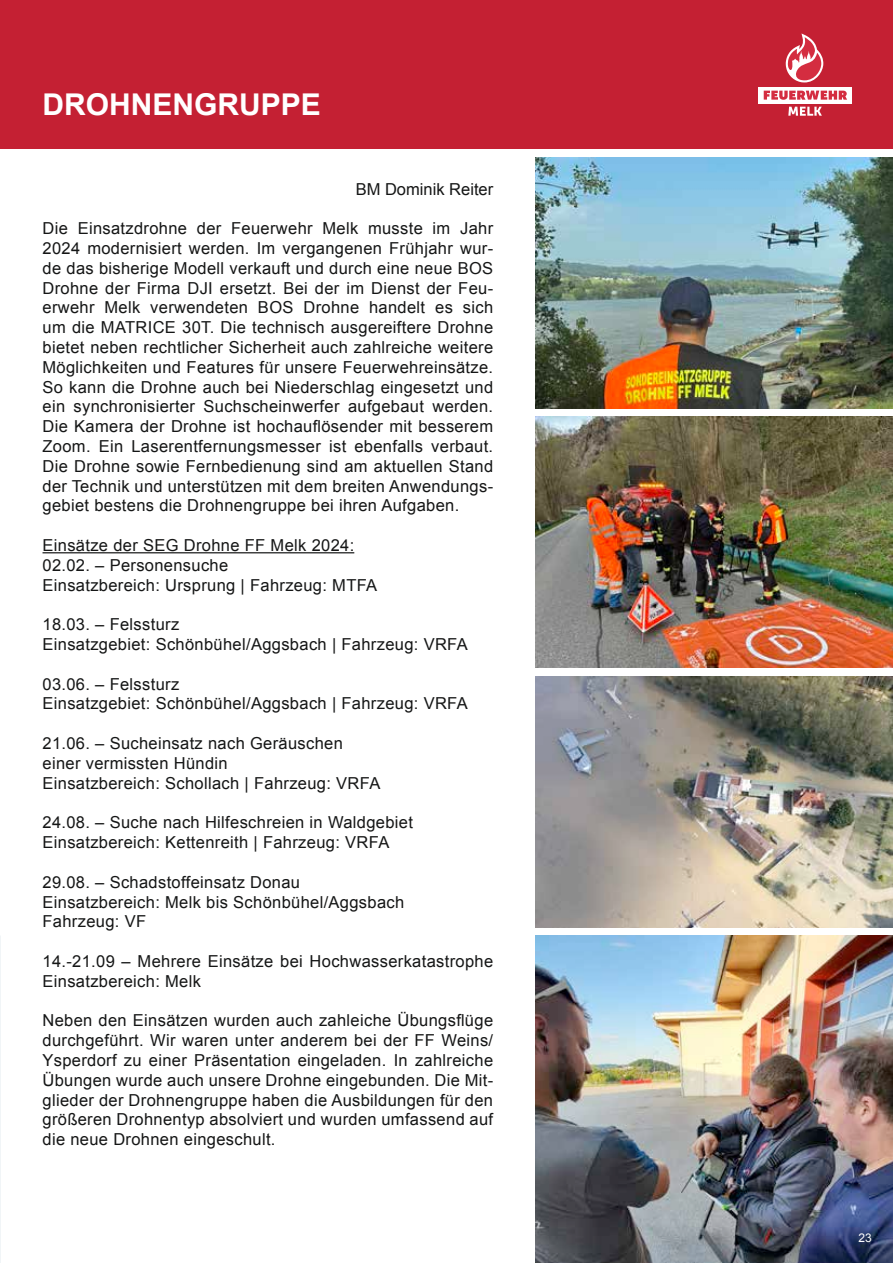
<style>
.page{position:relative;width:893px;height:1263px;background:#fff}
.page>*{position:absolute;margin:0;border:0;box-sizing:border-box;transform-origin:0 0}
.t1{font:700 30px "Arial";color:#fff}
.t2{font:16.5px/19.8px "Arial";letter-spacing:.02em;color:#151616}
.t3{font:16.5px "Arial";color:#151616}
.t4{font:12px "Arial";color:#fff}
</style>
<div class="page">
<div style="left:0;top:0;width:893px;height:149px;background:#c42033"></div>
<img style="left:536px;top:157px;width:357px;height:251px">
<img style="left:536px;top:417px;width:357px;height:251px">
<img style="left:536px;top:676px;width:357px;height:251px">
<img style="left:536px;top:935px;width:357px;height:328px">
<svg style="left:788px;top:107px;width:34px;height:9px"></svg>
<svg style="left:786px;top:33px;width:37px;height:49px"></svg>
<div style="left:758px;top:87px;width:94px;height:16px;background:#fff"></div>
<svg style="left:764px;top:91px;width:83px;height:9px"></svg>
<hr style="left:43px;top:552px;width:311px;height:1px;background:#151616">
<h1 class="t1" style="left:43px;top:85px;width:280px">DROHNENGRUPPE</h1>
<p class="t3" style="left:356px;top:178px;width:139px">BM Dominik Reiter</p>
<p class="t2" style="left:43px;top:219px;width:452px;text-align:justify">Die Einsatzdrohne der Feuerwehr Melk musste im Jahr 2024 modernisiert werden. Im vergangenen Frühjahr wur&shy;de das bisherige Modell verkauft und durch eine neue BOS Drohne der Firma DJI ersetzt. Bei der im Dienst der Feu&shy;erwehr Melk verwendeten BOS Drohne handelt es sich um die MATRICE 30T. Die technisch ausgereiftere Drohne bietet neben rechtlicher Sicherheit auch zahlreiche weitere Möglichkeiten und Features für unsere Feuerwehreinsätze.<br>So kann die Drohne auch bei Niederschlag eingesetzt und ein synchronisierter Suchscheinwerfer aufgebaut werden.<br>Die Kamera der Drohne ist hochauflösender mit besserem Zoom. Ein Laserentfernungsmesser ist ebenfalls verbaut.<br>Die Drohne sowie Fernbedienung sind am aktuellen Stand der Technik und unterstützen mit dem breiten Anwendungs&shy;gebiet bestens die Drohnengruppe bei ihren Aufgaben.</p>
<p class="t2" style="left:43px;top:535px;width:336px">Einsätze der SEG Drohne FF Melk 2024:<br>02.02. – Personensuche<br>Einsatzbereich: Ursprung | Fahrzeug: MTFA</p>
<p class="t2" style="left:43px;top:615px;width:427px">18.03. – Felssturz<br>Einsatzgebiet: Schönbühel/Aggsbach | Fahrzeug: VRFA</p>
<p class="t2" style="left:43px;top:674px;width:427px">03.06. – Felssturz<br>Einsatzgebiet: Schönbühel/Aggsbach | Fahrzeug: VRFA</p>
<p class="t2" style="left:43px;top:733px;width:339px">21.06. – Sucheinsatz nach Geräuschen einer vermissten Hündin<br>Einsatzbereich: Schollach | Fahrzeug: VRFA</p>
<p class="t2" style="left:43px;top:813px;width:372px">24.08. – Suche nach Hilfeschreien in Waldgebiet<br>Einsatzbereich: Kettenreith | Fahrzeug: VRFA</p>
<p class="t2" style="left:43px;top:872px;width:363px">29.08. – Schadstoffeinsatz Donau<br>Einsatzbereich: Melk bis Schönbühel/Aggsbach<br>Fahrzeug: VF</p>
<p class="t2" style="left:43px;top:951px;width:452px">14.-21.09 – Mehrere Einsätze bei Hochwasserkatastrophe<br>Einsatzbereich: Melk</p>
<p class="t2" style="left:43px;top:1011px;width:452px;text-align:justify">Neben den Einsätzen wurden auch zahleiche Übungsflüge durchgeführt. Wir waren unter anderem bei der FF Weins/ Ysperdorf zu einer Präsentation eingeladen. In zahlreiche Übungen wurde auch unsere Drohne eingebunden. Die Mit&shy;glieder der Drohnengruppe haben die Ausbildungen für den größeren Drohnentyp absolviert und wurden umfassend auf die neue Drohnen eingeschult.</p>
<p class="t4" style="left:858px;top:1230px;width:15px">23</p>
</div>
